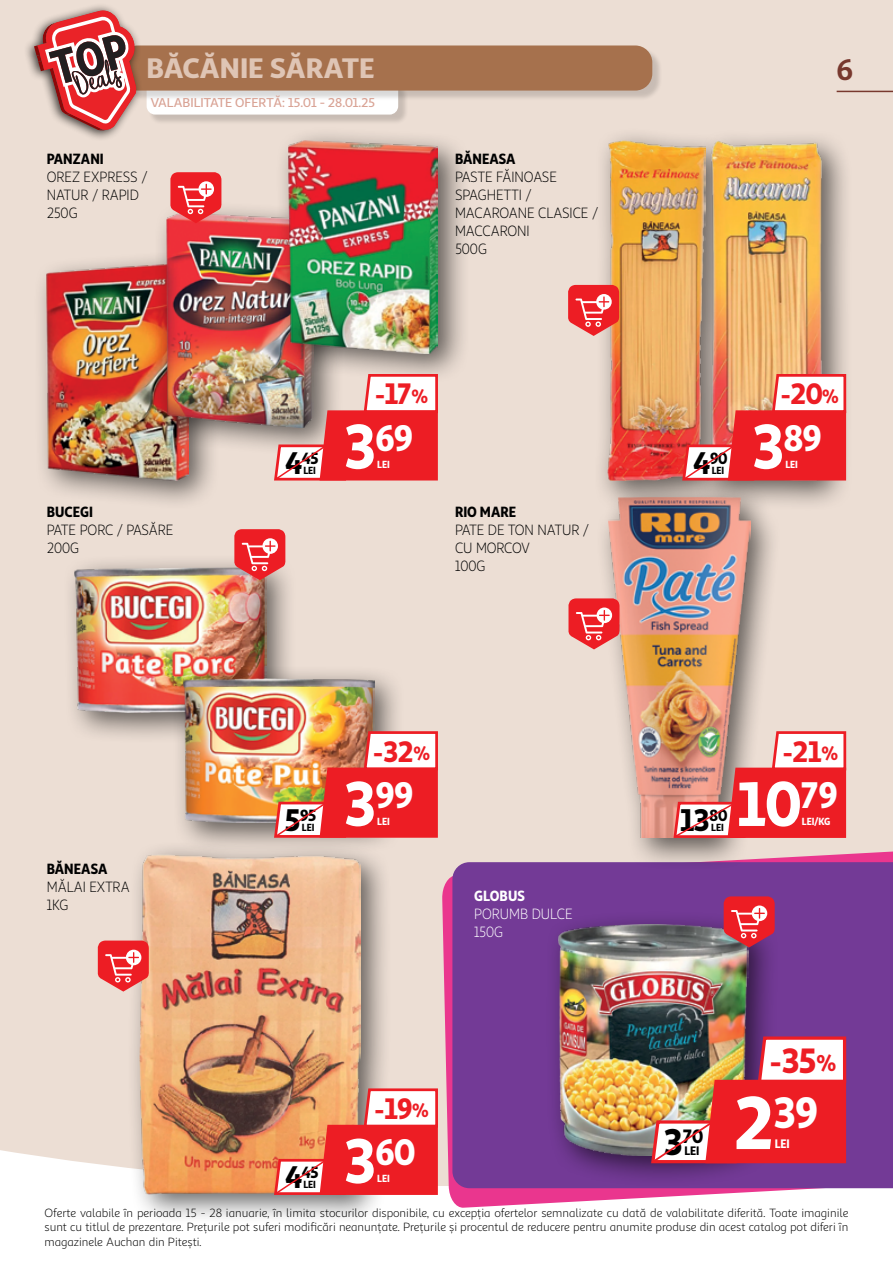
<style>
.page{position:relative;width:893px;height:1263px;background:#fff}
.page>*{position:absolute;margin:0;border:0;box-sizing:border-box;transform-origin:0 0}
.t1{font:900 63.6px "Sana Sans Alt";color:#fff;scale:.9 1}
.t2{font:900 44.55px "Sana Sans Alt";color:#fff;scale:.9 1}
.t3{font:900 37.65px "Sana Sans Alt";color:#000;scale:.9 1}
.t4{font:900 37.5px "Sana Sans Alt";letter-spacing:-.025em;color:#fff;scale:.9 1}
.t5{font:900 35.7px "Sana Sans Alt";color:#ed1d24;scale:.9 1}
.t6{font:900 31.65px "Sana Sans Alt";color:#000;scale:.9 1}
.t7{font:900 30px "Sana Sans Alt";letter-spacing:-.04em;color:#ed1d24;scale:.9 1}
.t8{font:700 30px "Sana Sans Alt";color:#78382e}
.t9{font:900 28.5px "Sana Sans Alt";color:#dfc5b5}
.t10{font:900 19.65px "Sana Sans Alt";color:#000;scale:.9 1}
.t11{font:900 16.5px "Sana Sans Alt";letter-spacing:-.04em;color:#000;scale:.9 1}
.t12{font:15px/18px "Sana Sans Alt";color:#000;scale:.9 1}
.t13{font:900 15px "Sana Sans Alt";color:#000;scale:.9 1}
.t14{font:15px/18px "Sana Sans Alt";color:#fff;scale:.9 1}
.t15{font:900 15px "Sana Sans Alt";color:#fff;scale:.9 1}
.t16{font:500 12.9px "Sana Sans Alt";letter-spacing:-.01em;color:#d9a395}
.t17{font:900 12.45px "Sana Sans Alt";color:#fff;scale:.9 1}
.t18{font:900 12.45px "Sana Sans Alt";color:#000;scale:.9 1}
.t19{font:12px/14.4px "Sana Sans Alt";letter-spacing:-.005em;color:#000;text-align:justify}
.t20{font:900 10.5px "Sana Sans Alt";letter-spacing:-.02em;color:#fff;scale:.9 1}
.t21{font:900 10.5px "Sana Sans Alt";letter-spacing:-.02em;color:#000;scale:.9 1}
.s1{font-size:26.25px}
.s2{font-size:19.5px}
.s3{font-size:63.45px}
.s4{font-size:31.65px}
.s5{font-size:31.2px}
.s6{font-size:23.1px}
.s7{font-size:75.6px}
</style>
<div class="page">
<div style="left:0;top:0;width:893px;height:1186px;background:#ecded4"></div>
<svg style="left:442px;top:847px;width:451px;height:361px"></svg>
<div style="left:452px;top:862px;width:441px;height:326px;background:#733a96"></div>
<hr style="left:837px;top:91px;width:56px;height:1px;background:#78382e">
<div style="left:148px;top:83px;width:260px;height:42px;background:#000;opacity:.15"></div>
<div style="left:147px;top:81px;width:251px;height:34px;background:#fff;border-radius:9px"></div>
<div style="left:123px;top:48px;width:540px;height:53px;background:#000;opacity:.15"></div>
<div style="left:121px;top:45px;width:531px;height:46px;background:#a6714d;border-radius:17px"></div>
<div style="left:23px;top:3px;width:120px;height:139px;background:#000;opacity:.75"></div>
<svg style="left:34px;top:10px;width:102px;height:121px;background:#c77c7b"></svg>
<div style="left:34px;top:250px;width:186px;height:261px;background:#000;opacity:.6"></div>
<img style="left:47px;top:264px;width:141px;height:216px">
<div style="left:63px;top:553px;width:234px;height:191px;background:#000;opacity:.6"></div>
<img style="left:75px;top:567px;width:191px;height:146px">
<div style="left:595px;top:483px;width:186px;height:387px;background:#000;opacity:.6"></div>
<img style="left:609px;top:511px;width:142px;height:327px">
<div style="left:545px;top:910px;width:234px;height:277px;background:#000;opacity:.6"></div>
<img style="left:558px;top:924px;width:191px;height:231px">
<div style="left:171px;top:664px;width:234px;height:190px;background:#000;opacity:.6"></div>
<img style="left:183px;top:678px;width:192px;height:144px">
<div style="left:126px;top:841px;width:267px;height:384px;background:#000;opacity:.6"></div>
<img style="left:139px;top:855px;width:222px;height:340px">
<div style="left:594px;top:127px;width:142px;height:385px;background:#000;opacity:.6"></div>
<img style="left:607px;top:140px;width:86px;height:340px">
<div style="left:693px;top:129px;width:160px;height:382px;background:#000;opacity:.6"></div>
<svg style="left:681px;top:372px;width:166px;height:110px"></svg>
<img style="left:272px;top:729px;width:167px;height:110px">
<svg style="left:272px;top:1087px;width:167px;height:109px"></svg>
<div style="left:153px;top:200px;width:192px;height:258px;background:#000;opacity:.6"></div>
<img style="left:166px;top:214px;width:110px;height:213px">
<div style="left:276px;top:126px;width:194px;height:259px;background:#000;opacity:.6"></div>
<img style="left:289px;top:140px;width:149px;height:213px">
<svg style="left:272px;top:372px;width:167px;height:110px"></svg>
<svg style="left:672px;top:729px;width:175px;height:110px"></svg>
<img style="left:649px;top:1034px;width:199px;height:131px">
<svg style="left:170px;top:172px;width:52px;height:51px;background:#ee4e52"></svg>
<svg style="left:568px;top:285px;width:51px;height:51px;background:#e55"></svg>
<svg style="left:234px;top:529px;width:52px;height:51px;background:#ea5458"></svg>
<svg style="left:568px;top:598px;width:52px;height:51px;background:#ee5a5d"></svg>
<svg style="left:98px;top:940px;width:51px;height:51px;background:#ee5759"></svg>
<svg style="left:723px;top:896px;width:52px;height:51px;background:#d94451"></svg>
<h3 class="t9" style="left:147px;top:46px;width:230px">BĂCĂNIE SĂRATE</h3>
<h3 class="t8" style="left:837px;top:51px;width:18px">6</h3>
<p class="t16" style="left:151px;top:93px;width:226px">VALABILITATE OFERTĂ: 15.01 - 28.01.25</p>
<p class="t13" style="left:47px;top:147px;width:65px">PANZANI</p>
<p class="t12" style="left:47px;top:168px;width:113px">OREZ EXPRESS /<br>NATUR / RAPID<br>250G</p>
<p class="t13" style="left:47px;top:500px;width:53px">BUCEGI</p>
<p class="t12" style="left:47px;top:521px;width:142px">PATE PORC / PASĂRE<br>200G</p>
<p class="t13" style="left:47px;top:857px;width:69px">BĂNEASA</p>
<p class="t12" style="left:47px;top:878px;width:94px">MĂLAI EXTRA<br>1KG</p>
<p class="t13" style="left:455px;top:147px;width:69px">BĂNEASA</p>
<p class="t12" style="left:455px;top:168px;width:160px">PASTE FĂINOASE<br>SPAGHETTI /<br>MACAROANE CLASICE /<br>MACCARONI<br>500G</p>
<h3 class="t7" style="left:375px;top:370px;width:60px"><span class="s1">-</span>17<span class="s2">%</span></h3>
<h3 class="t4" style="left:343px;top:408px;width:80px"><span class="s3">3</span>69</h3>
<h3 class="t11" style="left:285px;top:445px;width:39px"><span class="s4">4</span>45</h3>
<p class="t20" style="left:377px;top:456px;width:15px">LEI</p>
<p class="t21" style="left:303px;top:462px;width:15px">LEI</p>
<h3 class="t7" style="left:781px;top:370px;width:66px"><span class="s1">-</span>20<span class="s2">%</span></h3>
<h3 class="t4" style="left:751px;top:408px;width:80px"><span class="s3">3</span>89</h3>
<h3 class="t11" style="left:693px;top:445px;width:40px"><span class="s4">4</span>90</h3>
<p class="t20" style="left:785px;top:456px;width:15px">LEI</p>
<p class="t21" style="left:712px;top:462px;width:15px">LEI</p>
<p class="t13" style="left:455px;top:500px;width:70px">RIO MARE</p>
<p class="t12" style="left:455px;top:521px;width:150px">PATE DE TON NATUR /<br>CU MORCOV<br>100G</p>
<h3 class="t7" style="left:373px;top:727px;width:65px"><span class="s1">-</span>32<span class="s2">%</span></h3>
<h3 class="t4" style="left:343px;top:765px;width:80px"><span class="s3">3</span>99</h3>
<h3 class="t11" style="left:284px;top:802px;width:38px"><span class="s4">5</span>95</h3>
<p class="t20" style="left:377px;top:813px;width:15px">LEI</p>
<p class="t21" style="left:302px;top:819px;width:15px">LEI</p>
<p class="t15" style="left:474px;top:884px;width:58px">GLOBUS</p>
<p class="t14" style="left:474px;top:905px;width:111px">PORUMB DULCE<br>150G</p>
<h3 class="t7" style="left:374px;top:1084px;width:62px"><span class="s1">-</span>19<span class="s2">%</span></h3>
<h3 class="t4" style="left:343px;top:1122px;width:82px"><span class="s3">3</span>60</h3>
<h3 class="t11" style="left:285px;top:1159px;width:39px"><span class="s4">4</span>45</h3>
<p class="t20" style="left:377px;top:1170px;width:15px">LEI</p>
<p class="t21" style="left:303px;top:1176px;width:15px">LEI</p>
<h3 class="t7" style="left:783px;top:727px;width:63px"><span class="s1">-</span>21<span class="s2">%</span></h3>
<h1 class="t1" style="left:737px;top:753px;width:114px">10<sup>79</sup></h1>
<h3 class="t6" style="left:680px;top:795px;width:55px">13<sup>80</sup></h3>
<p class="t20" style="left:802px;top:813px;width:33px">LEI/KG</p>
<p class="t21" style="left:711px;top:819px;width:15px">LEI</p>
<h3 class="t5" style="left:770px;top:1032px;width:75px"><span class="s5">-</span>35<span class="s6">%</span></h3>
<h2 class="t2" style="left:733px;top:1077px;width:96px"><span class="s7">2</span>39</h2>
<h3 class="t3" style="left:663px;top:1112px;width:24px">3</h3>
<p class="t17" style="left:775px;top:1134px;width:18px">LEI</p>
<h3 class="t10" style="left:683px;top:1120px;width:24px">70</h3>
<p class="t18" style="left:685px;top:1141px;width:18px">LEI</p>
<p class="t19" style="left:45px;top:1206px;width:805px">Oferte valabile în perioada 15 - 28 ianuarie, în limita stocurilor disponibile, cu excepția ofertelor semnalizate cu dată de valabilitate diferită. Toate imaginile sunt cu titlul de prezentare. Prețurile pot suferi modificări neanunțate. Prețurile și procentul de reducere pentru anumite produse din acest catalog pot diferi în magazinele Auchan din Pitești.</p>
</div>
